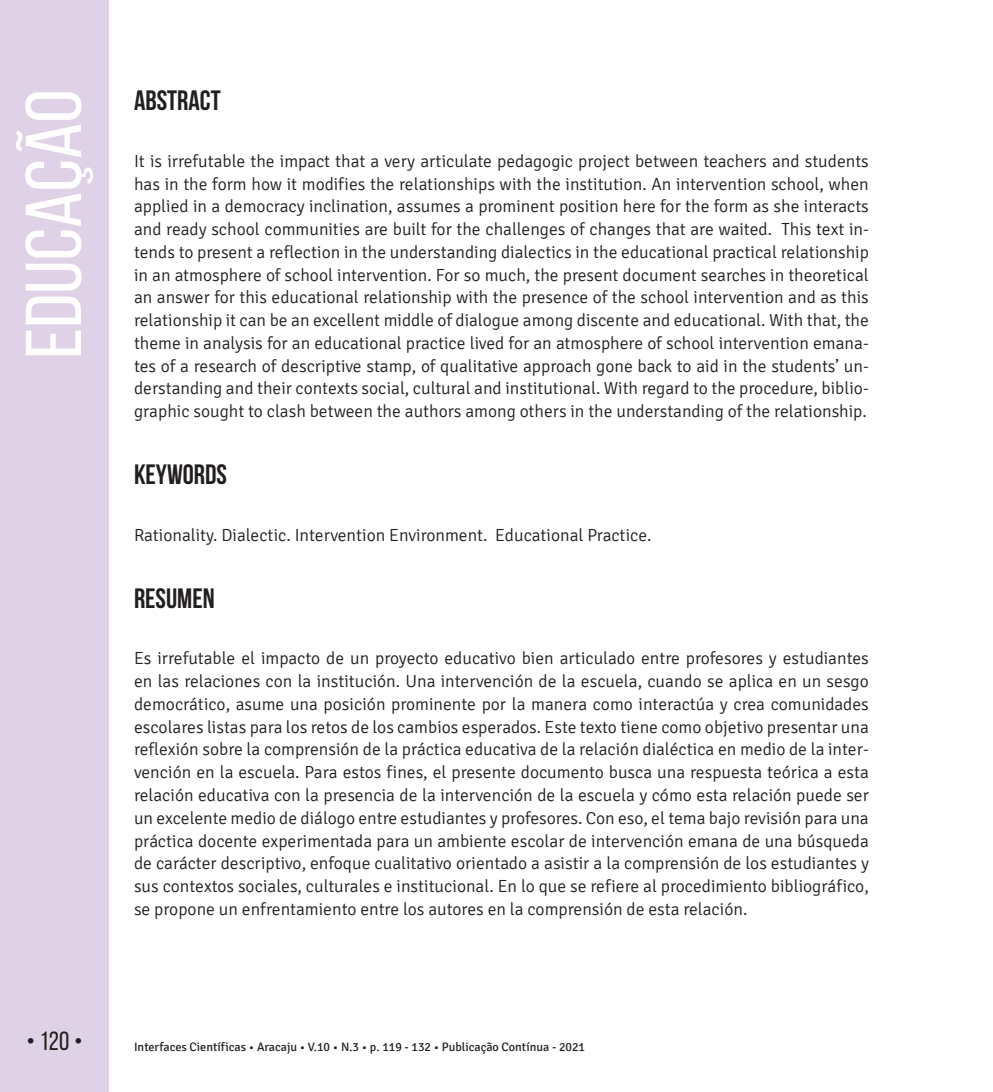
<style>
.page{position:relative;width:993px;height:1092px;background:#fff}
.page>*{position:absolute;margin:0;border:0;box-sizing:border-box;transform-origin:0 0}
.t1{font:78.75px "Bebas Neue";color:#fff;scale:1.09 1}
.Título_1{font:700 28px "Bebas Neue";color:#231f20}
.t2{font:26.25px "Bebas Neue";color:#231f20}
.TEXTO{font:300 17.5px/22.8px "Signika";color:#231f20;text-align:justify}
.t3{font:12.25px "Signika";color:#231f20}
</style>
<div class="page">
<div style="left:0;top:0;width:109px;height:1091px;background:#e0d2e6"></div>
<h1 class="t1" style="left:11px;top:358px;width:248px;rotate:-90deg">EDUCAÇÃO</h1>
<p class="Título_1" style="left:134px;top:85px;width:88px">ABSTRACT</p>
<p class="TEXTO" style="left:134px;top:150px;width:736px">It is irrefutable the impact that a very articulate pedagogic project between teachers and students has in the form how it modifies the relationships with the institution. An intervention school, when applied in a democracy inclination, assumes a prominent position here for the form as she interacts and ready school communities are built for the challenges of changes that are waited. This text in&shy;tends to present a reflection in the understanding dialectics in the educational practical relationship in an atmosphere of school intervention. For so much, the present document searches in theoretical an answer for this educational relationship with the presence of the school intervention and as this relationship it can be an excellent middle of dialogue among discente and educational. With that, the theme in analysis for an educational practice lived for an atmosphere of school intervention emana&shy;tes of a research of descriptive stamp, of qualitative approach gone back to aid in the students’ un&shy;derstanding and their contexts social, cultural and institutional. With regard to the procedure, biblio&shy;graphic sought to clash between the authors among others in the understanding of the relationship.</p>
<p class="Título_1" style="left:134px;top:459px;width:94px">KEYWORDS</p>
<p class="TEXTO" style="left:134px;top:524px;width:519px">Rationality. Dialectic. Intervention Environment. Educational Practice.</p>
<p class="Título_1" style="left:134px;top:583px;width:82px">RESUMEN</p>
<p class="TEXTO" style="left:134px;top:647px;width:736px">Es irrefutable el impacto de un proyecto educativo bien articulado entre profesores y estudiantes en las relaciones con la institución. Una intervención de la escuela, cuando se aplica en un sesgo democrático, asume una posición prominente por la manera como interactúa y crea comunidades escolares listas para los retos de los cambios esperados. Este texto tiene como objetivo presentar una reflexión sobre la comprensión de la práctica educativa de la relación dialéctica en medio de la inter&shy;vención en la escuela. Para estos fines, el presente documento busca una respuesta teórica a esta relación educativa con la presencia de la intervención de la escuela y cómo esta relación puede ser un excelente medio de diálogo entre estudiantes y profesores. Con eso, el tema bajo revisión para una práctica docente experimentada para un ambiente escolar de intervención emana de una búsqueda de carácter descriptivo, enfoque cualitativo orientado a asistir a la comprensión de los estudiantes y sus contextos sociales, culturales e institucional. En lo que se refiere al procedimiento bibliográfico, se propone un enfrentamiento entre los autores en la comprensión de esta relación.</p>
<h3 class="t2" style="left:26px;top:1026px;width:58px">• 120 •</h3>
<p class="t3" style="left:134px;top:1040px;width:452px">Interfaces Científicas • Aracaju • V.10 • N.3 • p. 119 - 132 • Publicação Contínua - 2021</p>
</div>
